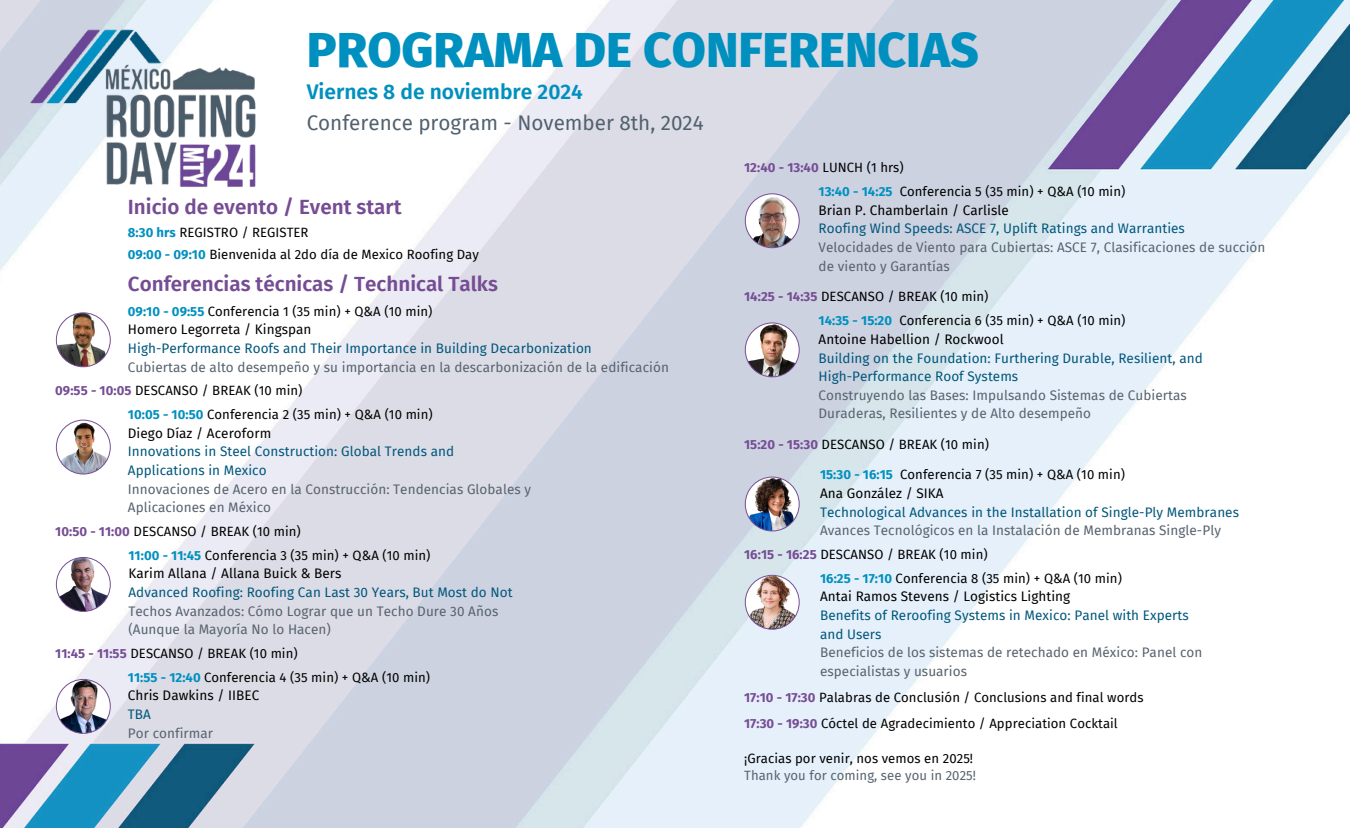
<style>
.page{position:relative;width:1350px;height:828px;background:#fff}
.page>*{position:absolute;margin:0;border:0;box-sizing:border-box;transform-origin:0 0}
.t1{font:800 49.5px "Fira Sans";color:#0090bf}
.t2{font:600 21px "Fira Sans";color:#0090bf}
.t3{font:600 20.55px "Fira Sans";color:#764d94}
.t4{font:20.55px "Fira Sans";color:#52616e}
.t5{font:13.5px/18.6px "Fira Sans";letter-spacing:.005em;color:#57636f}
.t6{font:13.5px/18.6px "Fira Sans";letter-spacing:.005em;color:#00577b}
.t7{font:13.5px "Fira Sans";letter-spacing:.005em;color:#000}
.t8{font:13.05px "Fira Sans";letter-spacing:.005em;color:#000}
.t9{font:13.05px "Fira Sans";letter-spacing:.005em;color:#57636f}
.t10{font:700 13.05px "Fira Sans";letter-spacing:.005em;color:#764d94}
.s1{font-weight:700;color:#0090bf}
.s2{font-weight:700;color:#764d94}
.s3{font-weight:400;color:#000}
</style>
<div class="page">
<img style="left:0;top:0;width:1350px;height:828px">
<img style="left:26px;top:25px;width:233px;height:166px">
<img style="left:56px;top:312px;width:55px;height:55px">
<svg style="left:56px;top:420px;width:55px;height:55px"></svg>
<svg style="left:56px;top:557px;width:55px;height:55px"></svg>
<img style="left:56px;top:679px;width:55px;height:55px">
<img style="left:745px;top:193px;width:55px;height:55px">
<svg style="left:745px;top:322px;width:55px;height:55px"></svg>
<img style="left:745px;top:477px;width:55px;height:54px">
<img style="left:745px;top:575px;width:55px;height:55px">
<h2 class="t1" style="left:307px;top:21px;width:674px">PROGRAMA DE CONFERENCIAS</h2>
<p class="t2" style="left:307px;top:80px;width:278px">Viernes 8 de noviembre 2024</p>
<p class="t4" style="left:307px;top:110px;width:398px">Conference program - November 8th, 2024</p>
<p class="t3" style="left:128px;top:195px;width:275px">Inicio de evento / Event start</p>
<p class="t8" style="left:128px;top:225px;width:182px"><span class="s1">8:30 hrs</span> REGISTRO / REGISTER</p>
<p class="t8" style="left:128px;top:246px;width:353px"><span class="s1">09:00 - 09:10</span> Bienvenida al 2do día de Mexico Roofing Day</p>
<p class="t3" style="left:128px;top:271px;width:371px">Conferencias técnicas / Technical Talks</p>
<p class="t8" style="left:128px;top:304px;width:306px"><span class="s1">09:10 - 09:55</span> Conferencia 1 (35 min) + Q&amp;A (10 min)</p>
<h2 class="t7" style="left:128px;top:322px;width:185px">Homero Legorreta / Kingspan</h2>
<p class="t6" style="left:128px;top:339px;width:465px">High-Performance Roofs and Their Importance in Building Decarbonization</p>
<p class="t5" style="left:128px;top:358px;width:543px">Cubiertas de alto desempeño y su importancia en la descarbonización de la edificación</p>
<p class="t8" style="left:55px;top:383px;width:249px"><span class="s2">09:55 - 10:05</span> DESCANSO / BREAK (10 min)</p>
<p class="t8" style="left:128px;top:407px;width:306px"><span class="s1">10:05 - 10:50</span> Conferencia 2 (35 min) + Q&amp;A (10 min)</p>
<p class="t7" style="left:128px;top:425px;width:145px">Diego Díaz / Aceroform</p>
<p class="t6" style="left:128px;top:443px;width:328px">Innovations in Steel Construction: Global Trends and<br>Applications in Mexico</p>
<p class="t5" style="left:128px;top:480px;width:405px">Innovaciones de Acero en la Construcción: Tendencias Globales y<br>Aplicaciones en México</p>
<p class="t8" style="left:55px;top:524px;width:247px"><span class="s2">10:50 - 11:00</span> DESCANSO / BREAK (10 min)</p>
<p class="t8" style="left:128px;top:548px;width:304px"><span class="s1">11:00 - 11:45</span> Conferencia 3 (35 min) + Q&amp;A (10 min)</p>
<p class="t7" style="left:128px;top:566px;width:214px">Karim Allana / Allana Buick &amp; Bers</p>
<p class="t6" style="left:128px;top:583px;width:386px">Advanced Roofing: Roofing Can Last 30 Years, But Most do Not</p>
<p class="t5" style="left:128px;top:602px;width:371px">Techos Avanzados: Cómo Lograr que un Techo Dure 30 Años (Aunque la Mayoría No lo Hacen)</p>
<p class="t8" style="left:55px;top:646px;width:244px"><span class="s2">11:45 - 11:55</span> DESCANSO / BREAK (10 min)</p>
<p class="t8" style="left:128px;top:670px;width:304px"><span class="s1">11:55 - 12:40</span> Conferencia 4 (35 min) + Q&amp;A (10 min)</p>
<p class="t7" style="left:128px;top:688px;width:133px">Chris Dawkins / IIBEC</p>
<p class="t6" style="left:128px;top:705px;width:25px">TBA</p>
<p class="t5" style="left:128px;top:724px;width:87px">Por confirmar</p>
<p class="t10" style="left:744px;top:160px;width:161px">12:40 - 13:40 <span class="s3">LUNCH (1 hrs)</span></p>
<p class="t8" style="left:819px;top:184px;width:308px"><span class="s1">13:40 - 14:25</span> Conferencia 5 (35 min) + Q&amp;A (10 min)</p>
<p class="t7" style="left:819px;top:202px;width:192px">Brian P. Chamberlain / Carlisle</p>
<p class="t6" style="left:819px;top:220px;width:368px">Roofing Wind Speeds: ASCE 7, Uplift Ratings and Warranties</p>
<p class="t5" style="left:819px;top:238px;width:448px">Velocidades de Viento para Cubiertas: ASCE 7, Clasificaciones de succión de viento y Garantías</p>
<p class="t8" style="left:744px;top:289px;width:246px"><span class="s2">14:25 - 14:35</span> DESCANSO / BREAK (10 min)</p>
<p class="t8" style="left:819px;top:313px;width:308px"><span class="s1">14:35 - 15:20</span> Conferencia 6 (35 min) + Q&amp;A (10 min)</p>
<p class="t7" style="left:819px;top:331px;width:187px">Antoine Habellion / Rockwool</p>
<p class="t6" style="left:819px;top:349px;width:386px">Building on the Foundation: Furthering Durable, Resilient, and<br>High-Performance Roof Systems</p>
<p class="t5" style="left:819px;top:386px;width:370px">Construyendo las Bases: Impulsando Sistemas de Cubiertas<br>Duraderas, Resilientes y de Alto desempeño</p>
<p class="t8" style="left:744px;top:437px;width:246px"><span class="s2">15:20 - 15:30</span> DESCANSO / BREAK (10 min)</p>
<p class="t8" style="left:820px;top:467px;width:307px"><span class="s1">15:30 - 16:15</span> Conferencia 7 (35 min) + Q&amp;A (10 min)</p>
<p class="t7" style="left:820px;top:485px;width:125px">Ana González / SIKA</p>
<p class="t6" style="left:820px;top:503px;width:420px">Technological Advances in the Installation of Single-Ply Membranes</p>
<p class="t5" style="left:820px;top:521px;width:402px">Avances Tecnológicos en la Instalación de Membranas Single-Ply</p>
<p class="t8" style="left:820px;top:571px;width:303px"><span class="s1">16:25 - 17:10</span> Conferencia 8 (35 min) + Q&amp;A (10 min)</p>
<p class="t7" style="left:820px;top:589px;width:252px">Antai Ramos Stevens / Logistics Lighting</p>
<p class="t6" style="left:820px;top:606px;width:370px">Benefits of Reroofing Systems in Mexico: Panel with Experts and Users</p>
<p class="t5" style="left:820px;top:643px;width:384px">Beneficios de los sistemas de retechado en México: Panel con especialistas y usuarios</p>
<p class="t8" style="left:744px;top:547px;width:245px"><span class="s2">16:15 - 16:25</span> DESCANSO / BREAK (10 min)</p>
<p class="t8" style="left:744px;top:690px;width:401px"><span class="s2">17:10 - 17:30</span> Palabras de Conclusión / Conclusions and final words</p>
<p class="t8" style="left:744px;top:716px;width:375px"><span class="s2">17:30 - 19:30</span> Cóctel de Agradecimiento / Appreciation Cocktail</p>
<p class="t8" style="left:744px;top:751px;width:230px">¡Gracias por venir, nos vemos en 2025!</p>
<p class="t9" style="left:744px;top:768px;width:233px">Thank you for coming, see you in 2025!</p>
</div>
